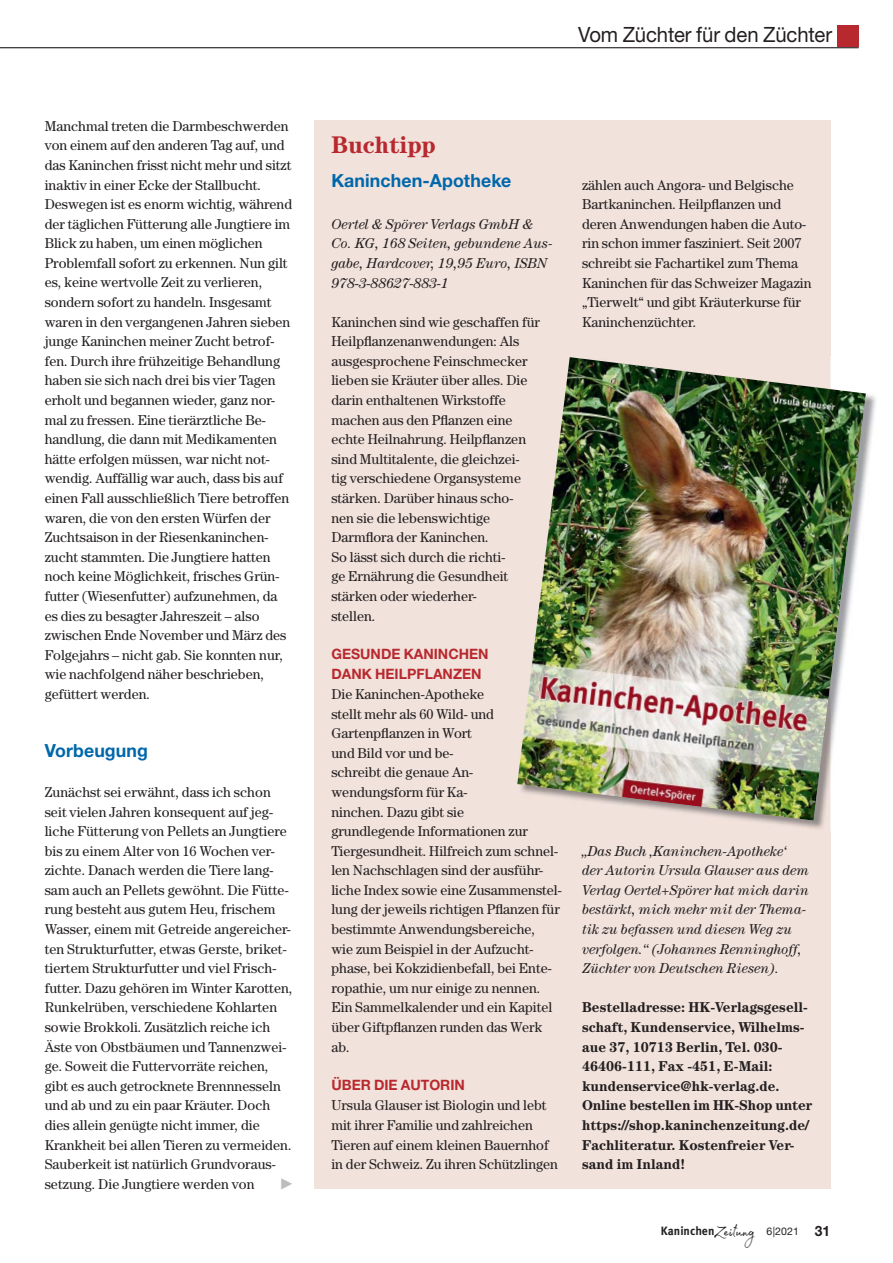
<style>
.page{position:relative;width:893px;height:1263px;background:#fff}
.page>*{position:absolute;margin:0;border:0;box-sizing:border-box;transform-origin:0 0}
.t1{font:700 24.15px "Century Std";letter-spacing:-.005em;color:#b8292f}
.t2{font:21.15px "Helvetica Neue LT Std";color:#231f20;scale:.96 1}
.t3{font:700 18.15px "Helvetica Neue LT Std";letter-spacing:.005em;color:#0067ab}
.t4{font:14.25px/19.6px "Century Std";color:#231f20}
.t5{font:italic 14.25px/19.6px "Century Std";color:#231f20}
.t6{font:700 14.25px/19.6px "Century Std";color:#231f20}
.t7{font:700 14.25px/19.6px "Helvetica Neue LT Std";color:#b8292f}
.t8{font:14.25px "European Pi Four";color:#bbbdc0}
.t9{font:700 12px "Meta OT";color:#231f20;scale:.96 1}
.s1{font-style:normal}
.s2{color:#1e1716}
.s3{font-family:"Madelyn";font-weight:400;font-size:21.15px}
.s4{font-family:"Helvetica Neue LT Std";font-weight:400;font-size:10.5px}
.s5{font-family:"Helvetica Neue LT Std";font-size:14.25px}
</style>
<div class="page">
<div style="left:837px;top:26px;width:22px;height:21px;background:#b8292f"></div>
<hr style="left:1px;top:47px;width:858px;height:1px;background:#231f20">
<div style="left:314px;top:121px;width:516px;height:1068px;background:#f1e2db"></div>
<img style="left:756px;top:394px;width:120px;height:436px">
<img style="left:517px;top:357px;width:349px;height:464px">
<p class="t4" style="left:45px;top:117px;width:249px">Manchmal treten die Darmbeschwerden von einem auf den anderen Tag auf, und das Kaninchen frisst nicht mehr und sitzt inaktiv in einer Ecke der Stallbucht.<br>Deswegen ist es enorm wichtig, während der täglichen Fütterung alle Jungtiere im Blick zu haben, um einen möglichen Problemfall sofort zu erkennen. Nun gilt es, keine wertvolle Zeit zu verlieren, sondern sofort zu handeln. Insgesamt waren in den vergangenen Jahren sieben junge Kaninchen meiner Zucht betrof&shy;fen. Durch ihre frühzeitige Behandlung haben sie sich nach drei bis vier Tagen erholt und begannen wieder, ganz nor&shy;mal zu fressen. Eine tierärztliche Be&shy;handlung, die dann mit Medikamenten hätte erfolgen müssen, war nicht not&shy;wendig. Auffällig war auch, dass bis auf einen Fall ausschließlich Tiere betroffen waren, die von den ersten Würfen der Zuchtsaison in der Riesenkaninchen&shy;zucht stammten. Die Jungtiere hatten noch keine Möglichkeit, frisches Grün&shy;futter (Wiesenfutter) aufzunehmen, da es dies zu besagter Jahreszeit – also zwischen Ende November und März des Folgejahrs – nicht gab. Sie konnten nur, wie nachfolgend näher beschrieben, gefüttert werden.</p>
<p class="t3" style="left:45px;top:744px;width:105px">Vorbeugung</p>
<p class="t4" style="left:45px;top:783px;width:249px">Zunächst sei erwähnt, dass ich schon seit vielen Jahren konsequent auf jeg&shy;liche Fütterung von Pellets an Jungtiere bis zu einem Alter von 16 Wochen ver&shy;zichte. Danach werden die Tiere lang&shy;sam auch an Pellets gewöhnt. Die Fütte&shy;rung besteht aus gutem Heu, frischem Wasser, einem mit Getreide angereicher&shy;ten Strukturfutter, etwas Gerste, briket&shy;tiertem Strukturfutter und viel Frisch&shy;futter. Dazu gehören im Winter Karotten, Runkelrüben, verschiedene Kohlarten sowie Brokkoli. Zusätzlich reiche ich Äste von Obstbäumen und Tannenzwei&shy;ge. Soweit die Futtervorräte reichen, gibt es auch getrocknete Brennnesseln und ab und zu ein paar Kräuter. Doch dies allein genügte nicht immer, die Krankheit bei allen Tieren zu vermeiden.<br>Sauberkeit ist natürlich Grundvoraus&shy;setzung. Die Jungtiere werden von</p>
<p class="t8" style="left:280px;top:1177px;width:16px">P</p>
<h2 class="t2" style="left:578px;top:27px;width:266px">Vom Züchter für den Züchter</h2>
<h1 class="t1" style="left:331px;top:135px;width:106px">Buchtipp</h1>
<p class="t3" style="left:331px;top:174px;width:181px">Kaninchen-Apotheke</p>
<p class="t5" style="left:331px;top:215px;width:223px">Oertel &amp; Spörer Verlags GmbH &amp;<br>Co. KG, 168 Seiten, gebundene Aus&shy;gabe, Hardcover, 19,95 Euro, ISBN<br>978<span class="s1">-</span>3<span class="s1">-</span>88627<span class="s1">-</span>883<span class="s1">-</span>1</p>
<p class="t4" style="left:331px;top:313px;width:210px">Kaninchen sind wie geschaffen für<br>Heilpflanzenanwendungen: Als ausgesprochene Feinschmeck<span class="s2">er </span>lieben sie Kräuter über alles. D<span class="s2">ie </span>darin enthaltenen Wirkstoffe machen aus den Pflanzen eine echte Heilnahrung. Heilpflanze<span class="s2">n </span>sind Multitalente, die gleichzei-<br>tig verschiedene Organsystem<span class="s2">e </span>stärken. Darüber hinaus scho-<br>nen sie die lebenswichtige<br>Darmflora der Kaninchen.<br>So lässt sich durch die richti-<br>ge Ernährung die Gesundheit stärken oder wiederher-<br>stellen.</p>
<p class="t7" style="left:331px;top:646px;width:159px">GESUNDE KANINCHEN<br>DANK HEILPFLANZEN</p>
<p class="t4" style="left:331px;top:685px;width:232px">Die Kaninchen-Apotheke<br>stellt mehr als 60 Wild- und<br>Gartenpflanzen in Wort<br>und Bild vor und be-<br>schreibt die genaue An&shy;wendungsform für Ka-<br>ninchen. Dazu gibt sie<br>grundlegende Informationen z<span class="s2">ur<br></span>Tiergesundheit. Hilfreich zum schnel&shy;len Nachschlagen sind der ausführ&shy;liche Index sowie eine Zusammenstel&shy;lung der jeweils richtigen Pflanzen für bestimmte Anwendungsbereiche,<br>wie zum Beispiel in der Aufzucht&shy;phase, bei Kokzidienbefall, bei Ente&shy;ropathie, um nur einige zu nennen.<br>Ein Sammelkalender und ein Kapitel über Giftpflanzen runden das Werk ab.</p>
<p class="t7" style="left:331px;top:1077px;width:135px">ÜBER DIE AUTORIN</p>
<p class="t4" style="left:331px;top:1097px;width:228px">Ursula Glauser ist Biologin und lebt mit ihrer Familie und zahlreichen Tieren auf einem kleinen Bauernhof in der Schweiz. Zu ihren Schützlingen</p>
<p class="t4" style="left:582px;top:176px;width:231px">zählen auch Angora- und Belgische Bartkaninchen. Heilpflanzen und deren Anwendungen haben die Auto&shy;rin schon immer fasziniert. Seit 2007 schreibt sie Fachartikel zum Thema Kaninchen für das Schweizer Magazin „Tierwelt“ und gibt Kräuterkurse für Kaninchenzüchter.</p>
<p class="t5" style="left:582px;top:842px;width:228px">„Das Buch ‚Kaninchen-Apotheke‘ der Autorin Ursula Glauser aus dem Verlag Oertel+Spörer hat mich darin bestärkt, mich mehr mit der Thema&shy;tik zu befassen und diesen Weg zu verfolgen.“ (Johannes Renninghoff, Züchter von Deutschen Riesen).</p>
<p class="t6" style="left:582px;top:999px;width:232px">Bestelladresse: HK-Verlagsgesell&shy;schaft, Kundenservice, Wilhelms&shy;aue 37, 10713 Berlin, Tel. 030-<br>46406-111, Fax -451, E-Mail: kundenservice@hk-verlag.de.<br>Online bestellen im HK-Shop unter https://shop.kaninchenzeitung.de/<br>Fachliteratur. Kostenfreier Ver&shy;sand im Inland!</p>
<p class="t9" style="left:661px;top:1224px;width:178px">Kaninchen<span class="s3">Zeitung</span> <span class="s4">6|2021</span> <span class="s5">31</span></p>
</div>
